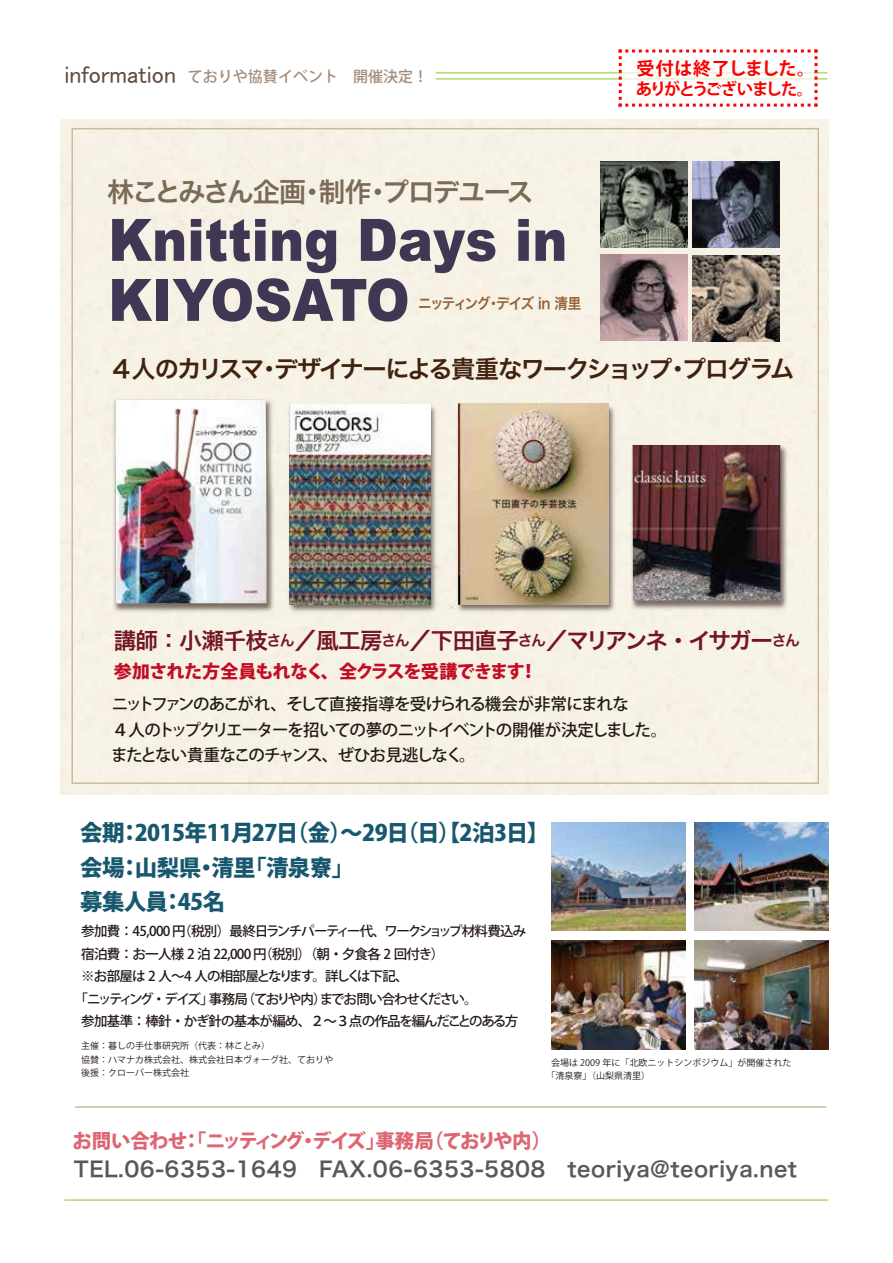
<style>
.page{position:relative;width:893px;height:1263px;background:#fff}
.page>*{position:absolute;margin:0;border:0;box-sizing:border-box;transform-origin:0 0}
.t1{font:900 58.5px/60px "Arial";color:#3f3753;scale:.9 1}
.t2{font:27px "Hira Kaku Pro W6";letter-spacing:-.075em;color:#7a6a56}
.t3{font:24.3px "Hira Kaku Pro W6";letter-spacing:-.09em;color:#41220f}
.t4{font:800 22.5px/34.5px "Koz Go Pro";letter-spacing:-.025em;color:#18586e}
.t5{font:22.5px "Hira Kaku Pro W6";letter-spacing:-.03em;color:#731620}
.t6{font:21px "Hira Kaku Pro W6";letter-spacing:.025em;color:#595757}
.t7{font:800 19.5px "Koz Go Pro";letter-spacing:-.09em;color:#dd6673}
.t8{font:800 18px "Koz Go Pro";letter-spacing:-.035em;color:#c30d23}
.t9{font:700 18px "Koz Go Pro";color:#fa0000}
.t10{font:500 16.5px/25.5px "Koz Go Pro";letter-spacing:-.085em;color:#221815}
.t11{font:700 16.5px "Koz Go Pro";letter-spacing:-.115em;color:#fa0000}
.t12{font:500 15.15px "Koz Go Pro";color:#a48b78}
.t13{font:15px "Hira Kaku Pro W6";letter-spacing:-.11em;color:#956134;scale:.9 1}
.t14{font:500 13.5px "Koz Go Pro";letter-spacing:-.07em;color:#221815}
.t15{font:500 13.5px "Koz Go Pro";letter-spacing:-.13em;color:#221815}
.t16{font:500 13.5px "Koz Go Pro";letter-spacing:-.05em;color:#221815}
.t17{font:9px/13.5px "Koz Go Pro";color:#221815}
.s1{font-family:"MS P Gothic";font-weight:400;font-size:24.3px;color:#604c3f}
.s2{font-size:15px}
</style>
<div class="page">
<div style="left:61px;top:120px;width:768px;height:675px;background:#f7f1e5"></div>
<img style="left:600px;top:254px;width:87px;height:87px">
<img style="left:693px;top:255px;width:87px;height:86px">
<img style="left:552px;top:822px;width:133px;height:109px">
<img style="left:695px;top:822px;width:133px;height:109px">
<img style="left:552px;top:940px;width:133px;height:109px">
<img style="left:695px;top:940px;width:133px;height:109px">
<hr style="left:436px;top:73px;width:391px;height:1px;background:#8fc31f">
<hr style="left:436px;top:79px;width:391px;height:1px;background:#8fc31f">
<hr style="left:64px;top:1200px;width:764px;height:1px;background:#8fc31f">
<img style="left:110px;top:396px;width:166px;height:219px">
<img style="left:115px;top:400px;width:152px;height:203px">
<img style="left:286px;top:402px;width:152px;height:213px">
<img style="left:290px;top:405px;width:140px;height:199px">
<img style="left:454px;top:402px;width:163px;height:213px">
<img style="left:458px;top:404px;width:151px;height:200px">
<img style="left:628px;top:443px;width:161px;height:169px">
<img style="left:633px;top:445px;width:147px;height:155px">
<img style="left:600px;top:162px;width:87px;height:86px">
<img style="left:693px;top:161px;width:87px;height:87px">
<hr style="left:75px;top:1106px;width:751px;height:2px;background:#c9bc9c">
<svg style="left:619px;top:50px;width:200px;height:57px"></svg>
<p class="t12" style="left:64px;top:66px;width:365px"><span class="s1">information</span> ておりや協賛イベント　開催決定！</p>
<h2 class="t2" style="left:107px;top:167px;width:428px">林ことみさん企画・制作・プロデユース</h2>
<h1 class="t1" style="left:108px;top:208px;width:512px">Knitting Days in<br>KIYOSATO</h1>
<p class="t13" style="left:418px;top:290px;width:182px">ニッティング・デイズ in 清里</p>
<h3 class="t9" style="left:636px;top:57px;width:180px">受付は終了しました。</h3>
<p class="t11" style="left:636px;top:78px;width:179px">ありがとうございました。</p>
<h3 class="t3" style="left:110px;top:347px;width:686px">４人のカリスマ・デザイナーによる貴重なワークショップ・プログラム</h3>
<h3 class="t5" style="left:114px;top:620px;width:688px">講師：小瀬千枝<span class="s2">さん</span>／風工房<span class="s2">さん</span>／下田直子<span class="s2">さん</span>／マリアンネ・イサガー<span class="s2">さん</span></h3>
<h3 class="t8" style="left:114px;top:660px;width:425px">参加された方全員もれなく、全クラスを受講できます！</h3>
<p class="t10" style="left:111px;top:692px;width:558px">ニットファンのあこがれ、そして直接指導を受けられる機会が非常にまれな<br>４人のトップクリエーターを招いての夢のニットイベントの開催が決定しました。またとない貴重なこのチャンス、ぜひお見逃しなく。</p>
<h3 class="t4" style="left:80px;top:817px;width:471px">会期：2015年11月27日（金）～29日（日【）2泊3日】会場：山梨県・清里「清泉寮」<br>募集人員：45名</h3>
<p class="t14" style="left:81px;top:923px;width:447px">参加費：45,000 円（税別）最終日ランチパーティー代、ワークショップ材料費込み</p>
<p class="t16" style="left:81px;top:945px;width:365px">宿泊費：お一人様 2 泊 22,000 円（税別）（朝・夕食各 2 回付き）</p>
<p class="t14" style="left:81px;top:968px;width:329px">※お部屋は 2 人～4 人の相部屋となります。詳しくは下記、</p>
<p class="t15" style="left:75px;top:990px;width:405px">「ニッティング・デイズ」事務局（ておりや内）までお問い合わせください。</p>
<p class="t14" style="left:81px;top:1013px;width:438px">参加基準：棒針・かぎ針の基本が編め、２～３点の作品を編んだことのある方</p>
<p class="t17" style="left:81px;top:1039px;width:253px">主催：暮しの手仕事研究所（代表：林ことみ）<br>協賛：ハマナカ株式会社、株式会社日本ヴォーグ社、ておりや後援：クローバー株式会社</p>
<p class="t17" style="left:546px;top:1056px;width:246px;text-indent:4px">会場は 2009 年に「北欧ニットシンポジウム」が開催された「清泉寮」（山梨県清里）</p>
<h3 class="t7" style="left:72px;top:1128px;width:480px">お問い合わせ：「ニッティング・デイズ」事務局（ておりや内）</h3>
<h3 class="t6" style="left:74px;top:1150px;width:725px">TEL.06-6353-1649 FAX.06-6353-5808 teoriya@teoriya.net</h3>
</div>
